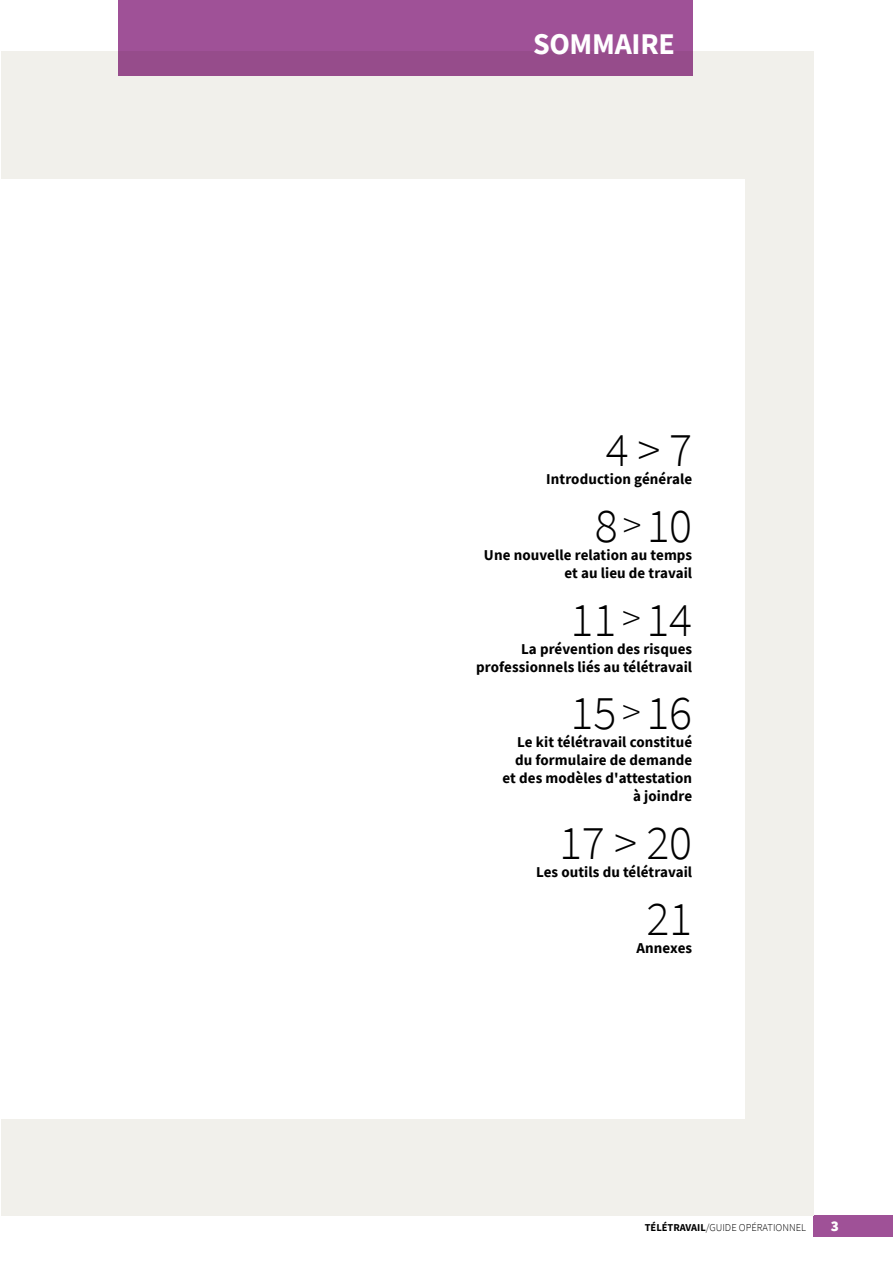
<style>
.page{position:relative;width:893px;height:1263px;background:#fff}
.page>*{position:absolute;margin:0;border:0;box-sizing:border-box;transform-origin:0 0}
.t1{font:300 48px "Source Sans Pro";letter-spacing:-.005em;color:#000}
.t2{font:700 30px "Source Sans Pro";letter-spacing:-.01em;color:#fff}
.t3{font:700 15px/18px "Source Sans Pro";letter-spacing:.005em;color:#000;text-align:right}
.t4{font:900 15px "Source Sans Pro";color:#fff}
.t5{font:300 10.5px "Source Sans Pro";color:#000}
.s1{font-size:39px}
.s2{font-weight:700}
</style>
<div class="page">
<div style="left:814px;top:1215px;width:79px;height:21px;background:#9f5197"></div>
<div style="left:1px;top:51px;width:813px;height:1164px;background:#f1f0eb"></div>
<div style="left:0;top:179px;width:744px;height:939px;background:#fff"></div>
<div style="left:118px;top:0;width:574px;height:76px;background:#9f5197"></div>
<h2 class="t2" style="left:533px;top:24px;width:143px">SOMMAIRE</h2>
<h1 class="t1" style="left:606px;top:421px;width:88px">4 &gt; 7</h1>
<p class="t3" style="left:546px;top:470px;width:147px">Introduction générale</p>
<h1 class="t1" style="left:595px;top:497px;width:99px">8<span class="s1">&gt;</span>10</h1>
<p class="t3" style="left:484px;top:546px;width:210px">Une nouvelle relation au temps et au lieu de travail</p>
<h1 class="t1" style="left:571px;top:590px;width:123px">11<span class="s1">&gt;</span>14</h1>
<p class="t3" style="left:476px;top:639px;width:217px">La prévention des risques professionnels liés au télétravail</p>
<h1 class="t1" style="left:571px;top:684px;width:123px">15<span class="s1">&gt;</span>16</h1>
<p class="t3" style="left:502px;top:733px;width:191px">Le kit télétravail constitué du formulaire de demande et des modèles d'attestation à joindre</p>
<h1 class="t1" style="left:559px;top:813px;width:135px">17 &gt; 20</h1>
<p class="t3" style="left:536px;top:863px;width:158px">Les outils du télétravail</p>
<h1 class="t1" style="left:646px;top:889px;width:47px">21</h1>
<p class="t3" style="left:637px;top:938px;width:57px">Annexes</p>
<p class="t5" style="left:645px;top:1221px;width:163px"><span class="s2">TÉLÉTRAVAIL</span>/GUIDE OPÉRATIONNEL</p>
<p class="t4" style="left:831px;top:1216px;width:10px">3</p>
</div>
